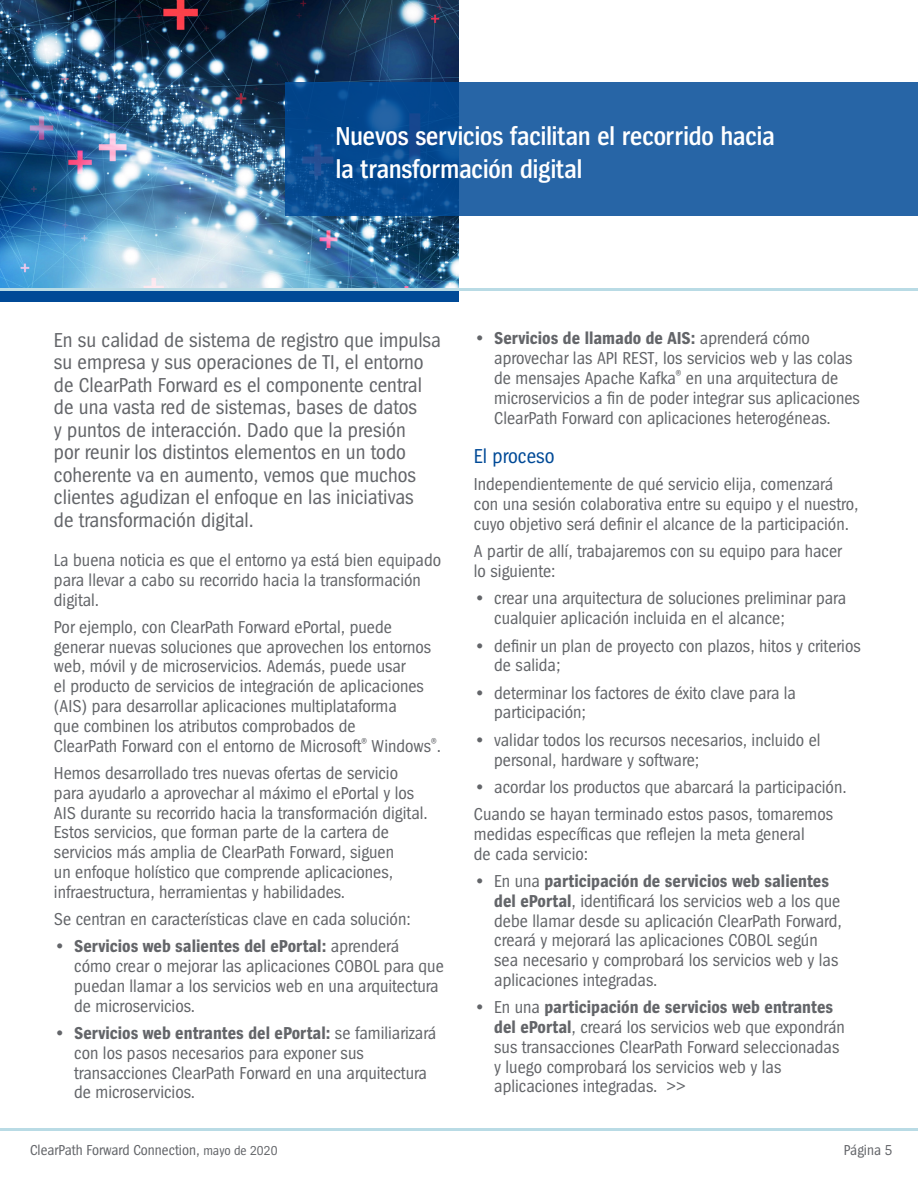
<style>
.page{position:relative;width:918px;height:1188px;background:#fff}
.page>*{position:absolute;margin:0;border:0;box-sizing:border-box;transform-origin:0 0}
.t1{font:600 27px/32.4px "Spiegel Cd";color:#fff}
.t2{font:21px/22.5px "Spiegel Cd";color:#636569}
.t3{font:21px "Spiegel Cd";color:#004a97}
.t4{font:18px/19.8px "Spiegel Cd";color:#636569}
.t5{font:15px "Spiegel Cd";color:#636569}
.s1{font-weight:700}
.s2{font-size:13.5px}
</style>
<div class="page">
<hr style="left:0;top:1128px;width:918px;height:3px;background:#b9dbe5">
<img style="left:0;top:0;width:459px;height:288px">
<div style="left:0;top:288px;width:459px;height:14px;background:#004a97"></div>
<hr style="left:0;top:288px;width:918px;height:3px;background:#b9dbe5">
<svg style="left:285px;top:82px;width:633px;height:134px;background:#1e5da0"></svg>
<p class="t1" style="left:336px;top:121px;width:440px">Nuevos servicios facilitan el recorrido hacia la transformación digital</p>
<p class="t2" style="left:54px;top:329px;width:389px">En su calidad de sistema de registro que impulsa su empresa y sus operaciones de TI, el entorno de ClearPath Forward es el componente central de una vasta red de sistemas, bases de datos<br>y puntos de interacción. Dado que la presión<br>por reunir los distintos elementos en un todo coherente va en aumento, vemos que muchos clientes agudizan el enfoque en las iniciativas<br>de transformación digital.</p>
<p class="t4" style="left:54px;top:551px;width:389px">La buena noticia es que el entorno ya está bien equipado para llevar a cabo su recorrido hacia la transformación digital.</p>
<p class="t4" style="left:54px;top:618px;width:389px">Por ejemplo, con ClearPath Forward ePortal, puede generar nuevas soluciones que aprovechen los entornos web, móvil y de microservicios. Además, puede usar<br>el producto de servicios de integración de aplicaciones (AIS) para desarrollar aplicaciones multiplataforma<br>que combinen los atributos comprobados de<br>ClearPath Forward con el entorno de Microsoft<sup>®</sup> Windows<sup>®</sup>.</p>
<p class="t4" style="left:54px;top:764px;width:375px">Hemos desarrollado tres nuevas ofertas de servicio para ayudarlo a aprovechar al máximo el ePortal y los AIS durante su recorrido hacia la transformación digital.<br>Estos servicios, que forman parte de la cartera de servicios más amplia de ClearPath Forward, siguen<br>un enfoque holístico que comprende aplicaciones, infraestructura, herramientas y habilidades.</p>
<p class="t4" style="left:54px;top:910px;width:358px">Se centran en características clave en cada solución:</p>
<p class="t4" style="left:74px;top:937px;width:371px;text-indent:-20px"><span class="s1">• Servicios web salientes del ePortal:</span> aprenderá<br>cómo crear o mejorar las aplicaciones COBOL para que puedan llamar a los servicios web en una arquitectura de microservicios.</p>
<p class="t4" style="left:74px;top:1024px;width:364px;text-indent:-20px"><span class="s1">• Servicios web entrantes del ePortal:</span> se familiarizará con los pasos necesarios para exponer sus transacciones ClearPath Forward en una arquitectura de microservicios.</p>
<p class="t4" style="left:494px;top:329px;width:367px;text-indent:-20px"><span class="s1">• Servicios de llamado de AIS:</span> aprenderá cómo aprovechar las API REST, los servicios web y las colas de mensajes Apache Kafka<sup>®</sup> en una arquitectura de microservicios a fin de poder integrar sus aplicaciones ClearPath Forward con aplicaciones heterogéneas.</p>
<p class="t3" style="left:474px;top:446px;width:82px">El proceso</p>
<p class="t4" style="left:474px;top:475px;width:386px">Independientemente de qué servicio elija, comenzará con una sesión colaborativa entre su equipo y el nuestro, cuyo objetivo será definir el alcance de la participación.</p>
<p class="t4" style="left:474px;top:542px;width:369px">A partir de allí, trabajaremos con su equipo para hacer lo siguiente:</p>
<p class="t4" style="left:494px;top:589px;width:354px;text-indent:-20px">• crear una arquitectura de soluciones preliminar para cualquier aplicación incluida en el alcance;</p>
<p class="t4" style="left:494px;top:636px;width:368px;text-indent:-20px">• definir un plan de proyecto con plazos, hitos y criterios de salida;</p>
<p class="t4" style="left:494px;top:683px;width:303px;text-indent:-20px">• determinar los factores de éxito clave para la participación;</p>
<p class="t4" style="left:494px;top:730px;width:328px;text-indent:-20px">• validar todos los recursos necesarios, incluido el personal, hardware y software;</p>
<p class="t4" style="left:474px;top:777px;width:374px">• acordar los productos que abarcará la participación.</p>
<p class="t4" style="left:474px;top:805px;width:361px">Cuando se hayan terminado estos pasos, tomaremos medidas específicas que reflejen la meta general<br>de cada servicio:</p>
<p class="t4" style="left:494px;top:872px;width:349px;text-indent:-20px">• En una <span class="s1">participación de servicios web salientes del ePortal</span>, identificará los servicios web a los que debe llamar desde su aplicación ClearPath Forward, creará y mejorará las aplicaciones COBOL según sea necesario y comprobará los servicios web y las aplicaciones integradas.</p>
<p class="t4" style="left:494px;top:998px;width:352px;text-indent:-20px">• En una <span class="s1">participación de servicios web entrantes del ePortal</span>, creará los servicios web que expondrán sus transacciones ClearPath Forward seleccionadas y luego comprobará los servicios web y las aplicaciones integradas. &gt;&gt;</p>
<p class="t5" style="left:30px;top:1142px;width:249px">ClearPath Forward Connection, <span class="s2">mayo de 2020</span></p>
<p class="t5" style="left:844px;top:1142px;width:50px">Página 5</p>
</div>
